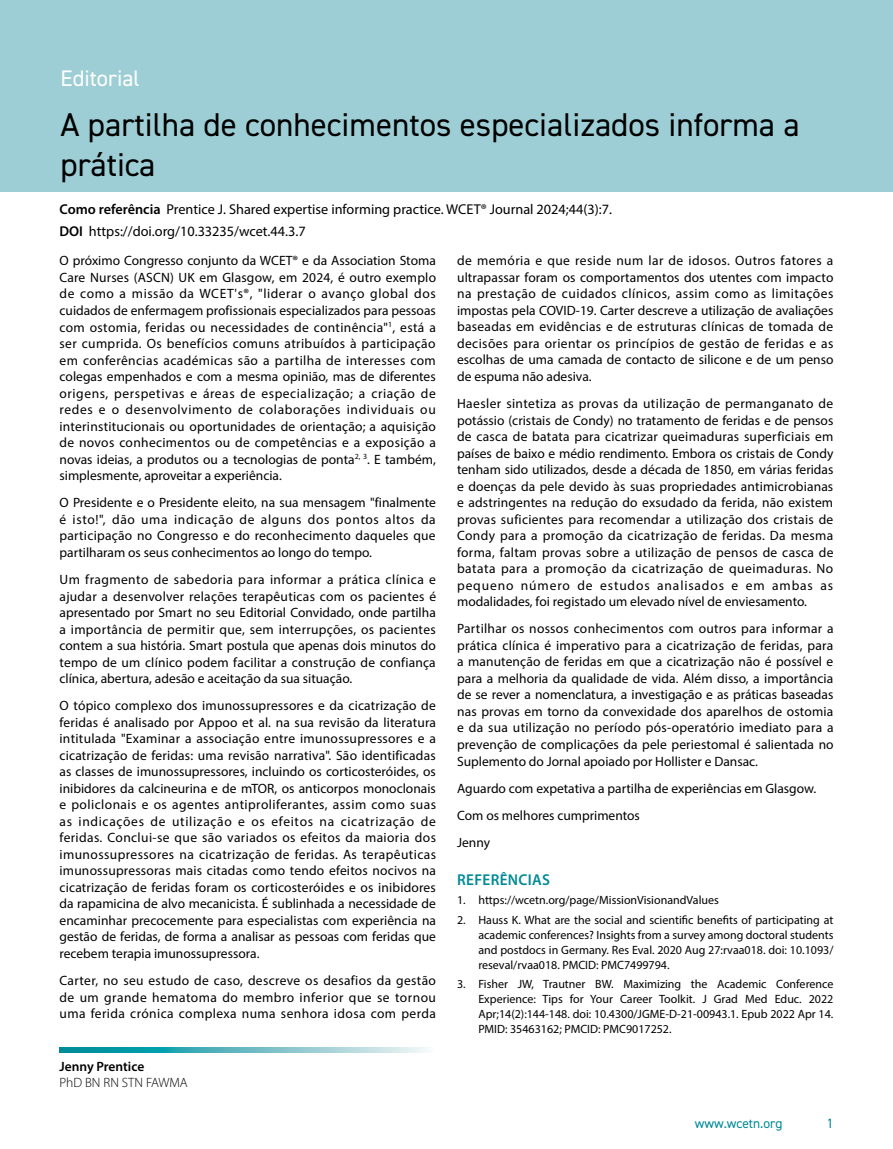
<style>
.page{position:relative;width:893px;height:1149px;background:#fff}
.page>*{position:absolute;margin:0;border:0;box-sizing:border-box;transform-origin:0 0}
.t1{font:33px/39.6px "DIN2014";color:#000}
.t2{font:22.5px "DIN2014";color:#fff}
.t3{font:600 15.75px "Myriad Pro";letter-spacing:.02em;color:#008a97}
.t4{font:14.25px/22.2px "Myriad Pro";color:#000}
.t5{font:13.5px/16.5px "Myriad Pro";color:#000;text-align:justify}
.t6{font:300 13.5px "Myriad Pro";color:#000}
.t7{font:13.5px "DIN2014";color:#008a97}
.t8{font:600 13.5px "Myriad Pro";color:#000}
.t9{font:12px/15px "Myriad Pro";color:#000;text-align:justify}
.s1{font-weight:600}
</style>
<div class="page">
<div style="left:0;top:0;width:893px;height:191px;background:#9dced5"></div>
<svg style="left:60px;top:1047px;width:368px;height:4px"></svg>
<h2 class="t2" style="left:61px;top:64px;width:81px">Editorial</h2>
<h1 class="t1" style="left:61px;top:104px;width:740px">A partilha de conhecimentos especializados informa a prática</h1>
<p class="t4" style="left:60px;top:198px;width:554px"><span class="s1">Como referência</span> Prentice J. Shared expertise informing practice. WCET® Journal 2024;44(3):7.<br><span class="s1">DOI</span> https://doi.org/10.33235/wcet.44.3.7</p>
<p class="t5" style="left:60px;top:252px;width:378px">O próximo Congresso conjunto da WCET® e da Association Stoma Care Nurses (ASCN) UK em Glasgow, em 2024, é outro exemplo de como a missão da WCET's®, "liderar o avanço global dos cuidados de enfermagem profissionais especializados para pessoas com ostomia, feridas ou necessidades de continência"<sup>1</sup>, está a ser cumprida. Os benefícios comuns atribuídos à participação em conferências académicas são a partilha de interesses com colegas empenhados e com a mesma opinião, mas de diferentes origens, perspetivas e áreas de especialização; a criação de redes e o desenvolvimento de colaborações individuais ou interinstitucionais ou oportunidades de orientação; a aquisição de novos conhecimentos ou de competências e a exposição a novas ideias, a produtos ou a tecnologias de ponta<sup>2,</sup> <sup>3</sup>. E também, simplesmente, aproveitar a experiência.</p>
<p class="t5" style="left:60px;top:494px;width:378px">O Presidente e o Presidente eleito, na sua mensagem "finalmente é isto!", dão uma indicação de alguns dos pontos altos da participação no Congresso e do reconhecimento daqueles que partilharam os seus conhecimentos ao longo do tempo.</p>
<p class="t5" style="left:60px;top:571px;width:378px">Um fragmento de sabedoria para informar a prática clínica e ajudar a desenvolver relações terapêuticas com os pacientes é apresentado por Smart no seu Editorial Convidado, onde partilha a importância de permitir que, sem interrupções, os pacientes contem a sua história. Smart postula que apenas dois minutos do tempo de um clínico podem facilitar a construção de confiança clínica, abertura, adesão e aceitação da sua situação.</p>
<p class="t5" style="left:60px;top:697px;width:378px">O tópico complexo dos imunossupressores e da cicatrização de feridas é analisado por Appoo et al. na sua revisão da literatura intitulada "Examinar a associação entre imunossupressores e a cicatrização de feridas: uma revisão narrativa". São identificadas as classes de imunossupressores, incluindo os corticosteróides, os inibidores da calcineurina e de mTOR, os anticorpos monoclonais e policlonais e os agentes antiproliferantes, assim como suas as indicações de utilização e os efeitos na cicatrização de feridas. Conclui-se que são variados os efeitos da maioria dos imunossupressores na cicatrização de feridas. As terapêuticas imunossupressoras mais citadas como tendo efeitos nocivos na cicatrização de feridas foram os corticosteróides e os inibidores da rapamicina de alvo mecanicista. É sublinhada a necessidade de encaminhar precocemente para especialistas com experiência na gestão de feridas, de forma a analisar as pessoas com feridas que recebem terapia imunossupressora.</p>
<p class="t5" style="left:60px;top:971px;width:378px">Carter, no seu estudo de caso, descreve os desafios da gestão de um grande hematoma do membro inferior que se tornou uma ferida crónica complexa numa senhora idosa com perda</p>
<p class="t5" style="left:457px;top:252px;width:378px">de memória e que reside num lar de idosos. Outros fatores a ultrapassar foram os comportamentos dos utentes com impacto na prestação de cuidados clínicos, assim como as limitações impostas pela COVID-19. Carter descreve a utilização de avaliações baseadas em evidências e de estruturas clínicas de tomada de decisões para orientar os princípios de gestão de feridas e as escolhas de uma camada de contacto de silicone e de um penso de espuma não adesiva.</p>
<p class="t5" style="left:457px;top:395px;width:378px">Haesler sintetiza as provas da utilização de permanganato de potássio (cristais de Condy) no tratamento de feridas e de pensos de casca de batata para cicatrizar queimaduras superficiais em países de baixo e médio rendimento. Embora os cristais de Condy tenham sido utilizados, desde a década de 1850, em várias feridas e doenças da pele devido às suas propriedades antimicrobianas e adstringentes na redução do exsudado da ferida, não existem provas suficientes para recomendar a utilização dos cristais de Condy para a promoção da cicatrização de feridas. Da mesma forma, faltam provas sobre a utilização de pensos de casca de batata para a promoção da cicatrização de queimaduras. No pequeno número de estudos analisados e em ambas as modalidades, foi registado um elevado nível de enviesamento.</p>
<p class="t5" style="left:457px;top:620px;width:378px">Partilhar os nossos conhecimentos com outros para informar a prática clínica é imperativo para a cicatrização de feridas, para a manutenção de feridas em que a cicatrização não é possível e para a melhoria da qualidade de vida. Além disso, a importância de se rever a nomenclatura, a investigação e as práticas baseadas nas provas em torno da convexidade dos aparelhos de ostomia e da sua utilização no período pós-operatório imediato para a prevenção de complicações da pele periestomal é salientada no Suplemento do Jornal apoiado por Hollister e Dansac.</p>
<p class="t5" style="left:457px;top:774px;width:361px;line-height:27.2px;text-align:left">Aguardo com expetativa a partilha de experiências em Glasgow.<br>Com os melhores cumprimentos<br>Jenny</p>
<p class="t3" style="left:457px;top:869px;width:94px">REFERÊNCIAS</p>
<p class="t9" style="left:457px;top:892px;width:263px">1. https://wcetn.org/page/MissionVisionandValues</p>
<p class="t9" style="left:478px;top:911px;width:357px;text-indent:-21px">2. Hauss K. What are the social and scientific benefits of participating at academic conferences? Insights from a survey among doctoral students and postdocs in Germany. Res Eval. 2020 Aug 27:rvaa018. doi: 10.1093/ reseval/rvaa018. PMCID: PMC7499794.</p>
<p class="t9" style="left:478px;top:975px;width:357px;text-indent:-21px">3. Fisher JW, Trautner BW. Maximizing the Academic Conference Experience: Tips for Your Career Toolkit. J Grad Med Educ. 2022<br>Apr;14(2):144-148. doi: 10.4300/JGME-D-21-00943.1. Epub 2022 Apr 14.<br>PMID: 35463162; PMCID: PMC9017252.</p>
<p class="t8" style="left:60px;top:1057px;width:86px">Jenny Prentice</p>
<p class="t6" style="left:60px;top:1073px;width:130px">PhD BN RN STN FAWMA</p>
<p class="t7" style="left:695px;top:1114px;width:89px">www.wcetn.org</p>
<p class="t7" style="left:827px;top:1114px;width:8px">1</p>
</div>
